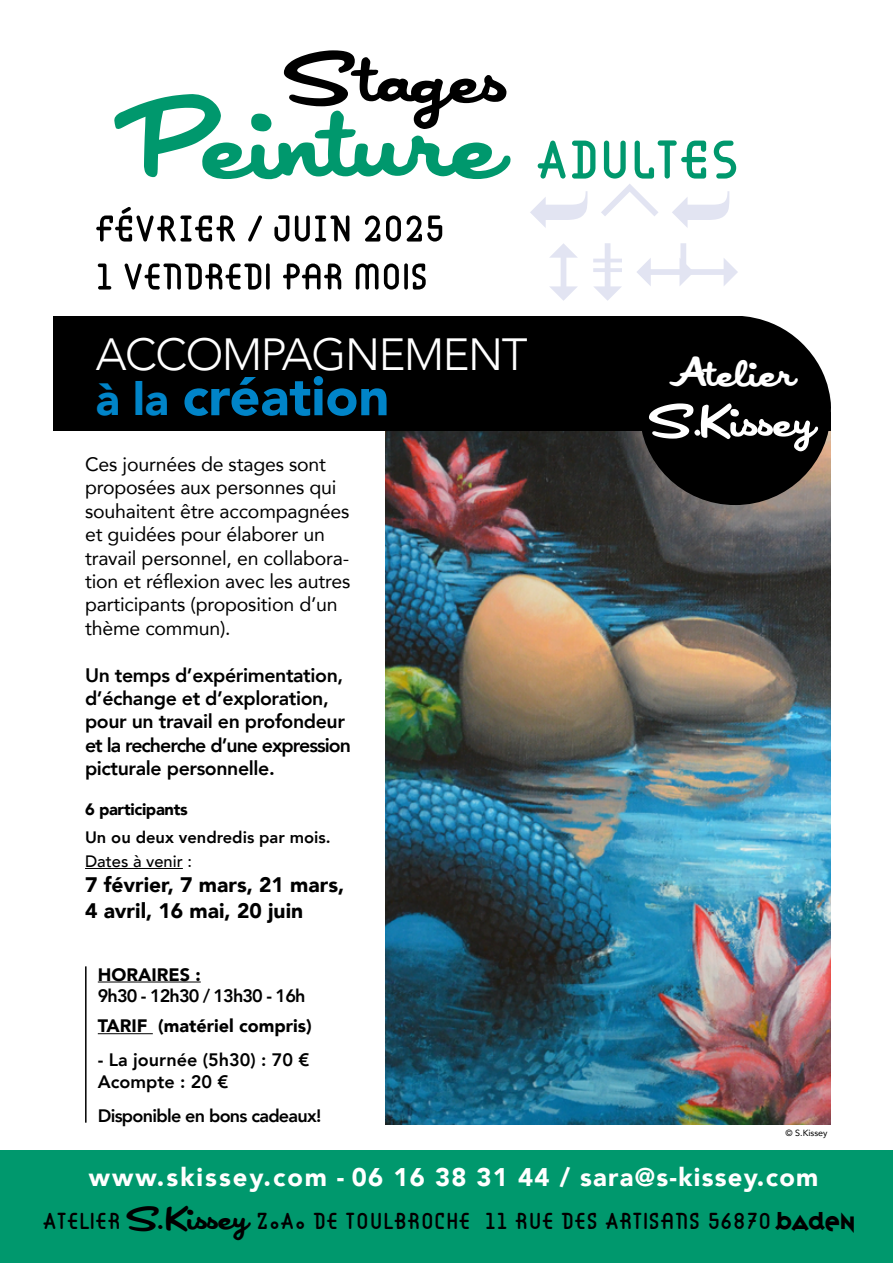
<style>
.page{position:relative;width:893px;height:1263px;background:#fff}
.page>*{position:absolute;margin:0;border:0;box-sizing:border-box;transform-origin:0 0}
.t1{font:123px "Japan";letter-spacing:-.01em;color:#00986d}
.t2{font:82.5px "Japan";letter-spacing:-.01em;color:#000}
.t3{font:81px "BD Viewmaster";letter-spacing:-.04em;color:#00986d}
.t4{font:55.5px/48px "BD Viewmaster";letter-spacing:-.05em;color:#000}
.t5{font:900 54px "Avenir";color:#0084c8}
.t6{font:51.9px "Japan";color:#fff}
.t7{font:45.15px "Japan";color:#fff}
.t8{font:300 45px "Avenir";letter-spacing:-.03em;color:#fff}
.t9{font:34.5px "BD Viewmaster";letter-spacing:-.03em;color:#000}
.t10{font:900 25.5px "Avenir";letter-spacing:.05em;color:#fff}
.t11{font:900 21px/25.2px "Avenir";color:#000}
.t12{font:19.5px/23.4px "Avenir";letter-spacing:-.01em;color:#000}
.t13{font:800 19.5px/23.4px "Avenir";letter-spacing:-.02em;color:#000}
.t14{font:800 18px "Avenir";letter-spacing:-.04em;color:#000}
.t15{font:900 18px "Avenir";color:#000}
.t16{font:800 18px/21.6px "Avenir";color:#000}
.t17{font:800 16.5px "Avenir";color:#000}
.t18{font:900 16.5px "Avenir";letter-spacing:-.02em;color:#000}
.t19{font:500 16.5px "Avenir";color:#000}
.t20{font:9px "Avenir";color:#000}
.s1{font-size:45px}
.s2{font-family:"Japan";font-size:37.5px}
.s3{font-family:"Variex OT";font-size:21.45px}
</style>
<div class="page">
<img style="left:386px;top:431px;width:445px;height:694px">
<div style="left:53px;top:316px;width:778px;height:115px;background:#000"></div>
<hr style="left:85px;top:966px;width:2px;height:157px;background:#000">
<hr style="left:85px;top:868px;width:98px;height:1px;background:#000">
<hr style="left:98px;top:981px;width:103px;height:1px;background:#000">
<hr style="left:98px;top:1033px;width:55px;height:1px;background:#000">
<div style="left:0;top:1150px;width:893px;height:113px;background:#00986d"></div>
<div style="left:640px;top:317px;width:191px;height:188px;background:#000;border-radius:50%"></div>
<svg style="left:743px;top:316px;width:88px;height:96px"></svg>
<h2 class="t2" style="left:285px;top:37px;width:223px">Stages</h2>
<h1 class="t1" style="left:120px;top:81px;width:383px">Peinture</h1>
<h3 class="t4" style="left:94px;top:203px;width:354px">FÉVRIER / JUIN 2025<br>1 vendredi par mois</h3>
<h3 class="t3" style="left:534px;top:128px;width:208px">ADULTES</h3>
<h3 class="t8" style="left:96px;top:328px;width:433px">ACCOMPAGNEMENT</h3>
<h3 class="t5" style="left:96px;top:350px;width:295px"><span class="s1">à la</span> création</h3>
<p class="t12" style="left:85px;top:452px;width:267px">Ces journées de stages sont proposées aux personnes qui souhaitent être accompagnées et guidées pour élaborer un travail personnel, en collabora&shy;tion et réflexion avec les autres participants (proposition d’un thème commun).</p>
<p class="t13" style="left:85px;top:663px;width:267px">Un temps d’expérimentation, d’échange et d’exploration, pour un travail en profondeur et la recherche d’une expression picturale personnelle.</p>
<p class="t18" style="left:85px;top:795px;width:104px">6 participants</p>
<p class="t17" style="left:85px;top:824px;width:247px">Un ou deux vendredis par mois.</p>
<p class="t19" style="left:85px;top:847px;width:108px">Dates à venir :</p>
<p class="t11" style="left:85px;top:872px;width:261px">7 février, 7 mars, 21 mars,<br>4 avril, 16 mai, 20 juin</p>
<p class="t15" style="left:98px;top:959px;width:104px">HORAIRES :</p>
<p class="t14" style="left:98px;top:982px;width:209px">9h30 - 12h30 / 13h30 - 16h</p>
<p class="t15" style="left:98px;top:1011px;width:215px">TARIF (matériel compris)</p>
<p class="t16" style="left:98px;top:1049px;width:213px">- La journée (5h30) : 70 €<br>Acompte : 20 €</p>
<p class="t14" style="left:98px;top:1102px;width:225px">Disponible en bons cadeaux!</p>
<h3 class="t7" style="left:669px;top:351px;width:127px">Atelier</h3>
<h3 class="t6" style="left:650px;top:395px;width:166px">S.Kissey</h3>
<p class="t20" style="left:786px;top:1126px;width:44px">© S.Kissey</p>
<h3 class="t10" style="left:89px;top:1155px;width:731px">www.skissey.com - 06 16 38 31 44 / sara@s-kissey.com</h3>
<h3 class="t9" style="left:42px;top:1208px;width:815px">Atelier <span class="s2">S.Kissey</span> Z.A. de Toulbroche 11 rue des Artisans 56870 <span class="s3">BADEN</span></h3>
</div>
